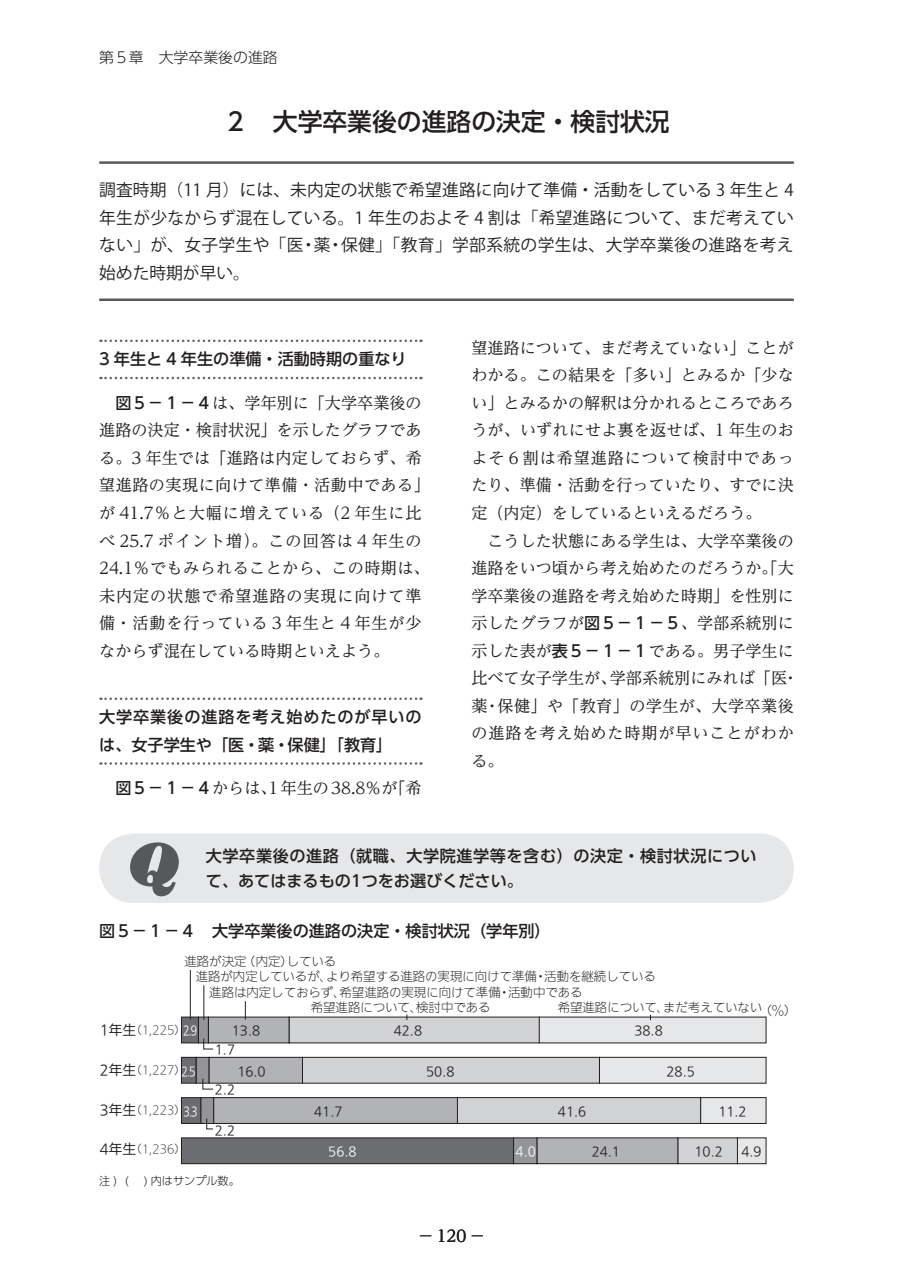
<style>
.page{position:relative;width:903px;height:1275px;background:#fff}
.page>*{position:absolute;margin:0;border:0;box-sizing:border-box;transform-origin:0 0}
.t1{font:italic 900 61.95px "Century";color:#57585a}
.大見出し{font:500 24.85px "UD Shin Go Pro";color:#231f20}
.大見出し_リード{font:16.8px/27.5px "Koz Go Pro";letter-spacing:.02em;color:#231f20;text-align:justify}
._01_本文13Q{font:16.1px/27.5px "UD Reimin Pro";color:#231f20;text-align:justify}
._01_本文13Q-2{font:16.1px/27.5px "UD Reimin Pro";letter-spacing:.025em;color:#231f20}
._02_小見出し{font:500 16.1px/27.5px "UD Shin Go Pro";letter-spacing:.055em;color:#231f20}
.質問{font:500 16.1px "UD Shin Go Pro";letter-spacing:.035em;color:#231f20}
._03_図タイトル{font:500 16.1px "UD Shin Go Pro";color:#231f20}
.質問-2{font:500 16.1px "UD Shin Go Pro";color:#231f20}
._02_小見出し-2{font:500 16.1px "UD Shin Go Pro";color:#231f20}
._01_本文13Q-3{font:16.1px "UD Reimin Pro";color:#231f20;scale:.7 1}
.t2{font:300 14.88px "UD Shin Go Pro";color:#231f20}
.t3{font:100 13.65px "Iwa UD Go Dsp Pro";color:#231f20}
.t4{font:300 12.42px "Iwa UD Go Dsp Pro";color:#231f20}
.t5{font:100 12.42px "Iwa UD Go Dsp Pro";color:#231f20}
.t6{font:100 12.42px "Iwa UD Go Dsp Pro";color:#fff;scale:.8 1}
.t7{font:100 12.42px "Iwa UD Go Dsp Pro";color:#fff}
.t8{font:300 11.2px "Iwa UD Go Dsp Pro";color:#231f20}
._04_注{font:300 11.2px "UD Shin Go Pro";color:#231f20}
.s1{font-family:"UD Shin Go Pro";font-weight:500}
.s2{font-weight:100;font-size:13.65px}
</style>
<div class="page">
<div style="left:99px;top:833px;width:695px;height:70px;background:#e6e7e9;border-radius:35px"></div>
<svg style="left:100px;top:340px;width:321px;height:2px"></svg>
<svg style="left:100px;top:377px;width:321px;height:2px"></svg>
<svg style="left:100px;top:697px;width:321px;height:3px"></svg>
<svg style="left:100px;top:762px;width:321px;height:3px"></svg>
<hr style="left:99px;top:161px;width:695px;height:3px;background:#57585a">
<hr style="left:99px;top:299px;width:695px;height:2px;background:#57585a">
<div style="left:539px;top:1017px;width:227px;height:26px;background:#e6e7e9"></div>
<div style="left:599px;top:1057px;width:167px;height:26px;background:#e6e7e9"></div>
<div style="left:599px;top:1057px;width:167px;height:26px;border:1px solid #231f20"></div>
<div style="left:700px;top:1098px;width:66px;height:25px;background:#e6e7e9"></div>
<div style="left:700px;top:1097px;width:66px;height:27px;border:1px solid #231f20"></div>
<div style="left:737px;top:1138px;width:29px;height:26px;background:#e6e7e9"></div>
<div style="left:737px;top:1138px;width:29px;height:26px;border:1px solid #231f20"></div>
<div style="left:289px;top:1017px;width:250px;height:26px;background:#d1d2d4"></div>
<div style="left:302px;top:1057px;width:297px;height:26px;background:#d1d2d4"></div>
<div style="left:302px;top:1057px;width:298px;height:26px;border:1px solid #231f20"></div>
<div style="left:457px;top:1098px;width:243px;height:25px;background:#d1d2d4"></div>
<div style="left:457px;top:1097px;width:244px;height:27px;border:1px solid #231f20"></div>
<div style="left:678px;top:1138px;width:59px;height:26px;background:#d1d2d4"></div>
<div style="left:677px;top:1138px;width:61px;height:26px;border:1px solid #231f20"></div>
<div style="left:208px;top:1017px;width:81px;height:26px;background:#b2b3b7"></div>
<div style="left:209px;top:1057px;width:93px;height:26px;background:#b2b3b7"></div>
<div style="left:209px;top:1057px;width:94px;height:26px;border:1px solid #231f20"></div>
<div style="left:214px;top:1098px;width:243px;height:25px;background:#b2b3b7"></div>
<div style="left:213px;top:1097px;width:245px;height:27px;border:1px solid #231f20"></div>
<div style="left:537px;top:1138px;width:141px;height:26px;background:#b2b3b7"></div>
<div style="left:537px;top:1138px;width:141px;height:26px;border:1px solid #231f20"></div>
<div style="left:198px;top:1017px;width:10px;height:26px;background:#939598"></div>
<div style="left:198px;top:1017px;width:11px;height:26px;border:1px solid #231f20"></div>
<div style="left:196px;top:1057px;width:13px;height:26px;background:#939598"></div>
<div style="left:196px;top:1057px;width:13px;height:26px;border:1px solid #231f20"></div>
<div style="left:201px;top:1098px;width:13px;height:25px;background:#939598"></div>
<div style="left:200px;top:1097px;width:14px;height:27px;border:1px solid #231f20"></div>
<div style="left:513px;top:1138px;width:24px;height:26px;background:#939598"></div>
<div style="left:513px;top:1138px;width:24px;height:26px;border:1px solid #231f20"></div>
<div style="left:181px;top:1017px;width:17px;height:26px;background:#6c6d70"></div>
<div style="left:181px;top:1017px;width:18px;height:26px;border:1px solid #231f20"></div>
<div style="left:181px;top:1057px;width:15px;height:26px;background:#6c6d70"></div>
<div style="left:181px;top:1057px;width:15px;height:26px;border:1px solid #231f20"></div>
<div style="left:181px;top:1098px;width:20px;height:25px;background:#6c6d70"></div>
<div style="left:181px;top:1097px;width:20px;height:27px;border:1px solid #231f20"></div>
<div style="left:181px;top:1138px;width:332px;height:26px;background:#6c6d70"></div>
<div style="left:181px;top:1138px;width:333px;height:26px;border:1px solid #231f20"></div>
<hr style="left:190px;top:970px;width:1px;height:50px;background:#231f20">
<hr style="left:204px;top:985px;width:1px;height:35px;background:#231f20">
<svg style="left:245px;top:1001px;width:1px;height:19px"></svg>
<svg style="left:203px;top:1038px;width:11px;height:11px"></svg>
<svg style="left:202px;top:1078px;width:12px;height:11px"></svg>
<svg style="left:206px;top:1118px;width:8px;height:11px"></svg>
<p class="t2" style="left:99px;top:45px;width:180px">第５章　大学卒業後の進路</p>
<p class="大見出し" style="left:223px;top:101px;width:448px">２　大学卒業後の進路の決定・検討状況</p>
<p class="大見出し_リード" style="left:99px;top:177px;width:696px">調査時期（11 月）には、未内定の状態で希望進路に向けて準備・活動をしている 3 年生と 4年生が少なからず混在している。1 年生のおよそ 4 割は「希望進路について、まだ考えていない」が、女子学生や「医・薬・保健」「教育」学部系統の学生は、大学卒業後の進路を考え始めた時期が早い。</p>
<p class="_02_小見出し-2" style="left:99px;top:346px;width:309px">3 年生と 4 年生の準備・活動時期の重なり</p>
<p class="_01_本文13Q-2" style="left:99px;top:388px;width:332px;text-indent:16px"><span class="s1">図５−１−４</span>は、学年別に「大学卒業後の進路の決定・検討状況」を示したグラフである。3 年生では「進路は内定しておらず、希望進路の実現に向けて準備・活動中である」が 41.7％と大幅に増えている（2 年生に比べ 25.7 ポイント増）。この回答は 4 年生の<br>24.1％でもみられることから、この時期は、未内定の状態で希望進路の実現に向けて準備・活動を行っている 3 年生と 4 年生が少なからず混在している時期といえよう。</p>
<p class="_02_小見出し" style="left:99px;top:703px;width:324px">大学卒業後の進路を考え始めたのが早いのは、女子学生や「医・薬・保健」「教育」</p>
<p class="_01_本文13Q" style="left:115px;top:774px;width:308px"><span class="s1">図５−１−４</span>からは、1年生の38.8％が「希</p>
<p class="_01_本文13Q" style="left:471px;top:333px;width:324px">望進路について、まだ考えていない」ことがわかる。この結果を「多い」とみるか「少ない」とみるかの解釈は分かれるところであろうが、いずれにせよ裏を返せば、1 年生のおよそ 6 割は希望進路について検討中であったり、準備・活動を行っていたり、すでに決定（内定）をしているといえるだろう。</p>
<p class="_01_本文13Q" style="left:471px;top:526px;width:329px;text-align:left">　こうした状態にある学生は、大学卒業後の進路をいつ頃から考え始めたのだろうか。「大学卒業後の進路を考え始めた時期」を性別に示したグラフが<span class="s1">図５−１−５</span>、学部系統別に示した表が<span class="s1">表５−１−１</span>である。男子学生に比べて女子学生が、学部系統別にみれば「医・薬・保健」や「教育」の学生が、大学卒業後の進路を考え始めた時期が早いことがわかる。</p>
<p class="t1" style="left:130px;top:827px;width:53px">Q</p>
<p class="質問" style="left:206px;top:843px;width:552px">大学卒業後の進路（就職、大学院進学等を含む）の決定・検討状況につい</p>
<p class="質問-2" style="left:206px;top:867px;width:318px">て、あてはまるもの1つをお選びください。</p>
<p class="_03_図タイトル" style="left:99px;top:918px;width:453px">図５−１−４　大学卒業後の進路の決定・検討状況（学年別）</p>
<p class="t4" style="left:184px;top:953px;width:153px">進路が決定（内定）している</p>
<p class="t4" style="left:196px;top:968px;width:462px">進路が内定しているが、より希望する進路の実現に向けて準備・活動を継続している</p>
<p class="t4" style="left:209px;top:984px;width:375px">進路は内定しておらず、希望進路の実現に向けて準備・活動中である</p>
<p class="t4" style="left:311px;top:999px;width:181px">希望進路について、検討中である</p>
<p class="t4" style="left:558px;top:999px;width:240px">希望進路について、まだ考えていない（％）</p>
<p class="t5" style="left:215px;top:1041px;width:22px">1.7</p>
<p class="t8" style="left:100px;top:1022px;width:87px"><span class="s2">1年生</span>（1,225）</p>
<p class="t8" style="left:100px;top:1062px;width:87px"><span class="s2">2年生</span>（1,227）</p>
<p class="t8" style="left:100px;top:1102px;width:87px"><span class="s2">3年生</span>（1,223）</p>
<p class="t8" style="left:100px;top:1141px;width:87px"><span class="s2">4年生</span>（1,236）</p>
<p class="t6" style="left:183px;top:1022px;width:19px">2.9</p>
<p class="t5" style="left:394px;top:1022px;width:30px">42.8</p>
<p class="t5" style="left:634px;top:1022px;width:30px">38.8</p>
<p class="t6" style="left:181px;top:1063px;width:19px">2.5</p>
<p class="t6" style="left:183px;top:1102px;width:19px">3.3</p>
<p class="t5" style="left:232px;top:1022px;width:30px">13.8</p>
<p class="t5" style="left:237px;top:1063px;width:30px">16.0</p>
<p class="t5" style="left:426px;top:1063px;width:30px">50.8</p>
<p class="t5" style="left:666px;top:1063px;width:30px">28.5</p>
<p class="t5" style="left:215px;top:1081px;width:22px">2.2</p>
<p class="t5" style="left:215px;top:1122px;width:22px">2.2</p>
<p class="t5" style="left:558px;top:1103px;width:30px">41.6</p>
<p class="t5" style="left:718px;top:1103px;width:30px">11.2</p>
<p class="t5" style="left:314px;top:1103px;width:30px">41.7</p>
<p class="t7" style="left:328px;top:1143px;width:30px">56.8</p>
<p class="t7" style="left:516px;top:1143px;width:22px">4.0</p>
<p class="t5" style="left:592px;top:1143px;width:30px">24.1</p>
<p class="t5" style="left:694px;top:1143px;width:30px">10.2</p>
<p class="t5" style="left:741px;top:1143px;width:22px">4.9</p>
<p class="_04_注" style="left:99px;top:1172px;width:142px">注 ) ( 　) 内はサンプル数。</p>
<p class="_01_本文13Q-3" style="left:420px;top:1223px;width:91px">─ 120 ─</p>
<p class="t3" style="left:406px;top:1228px;width:19px">40</p>
</div>
